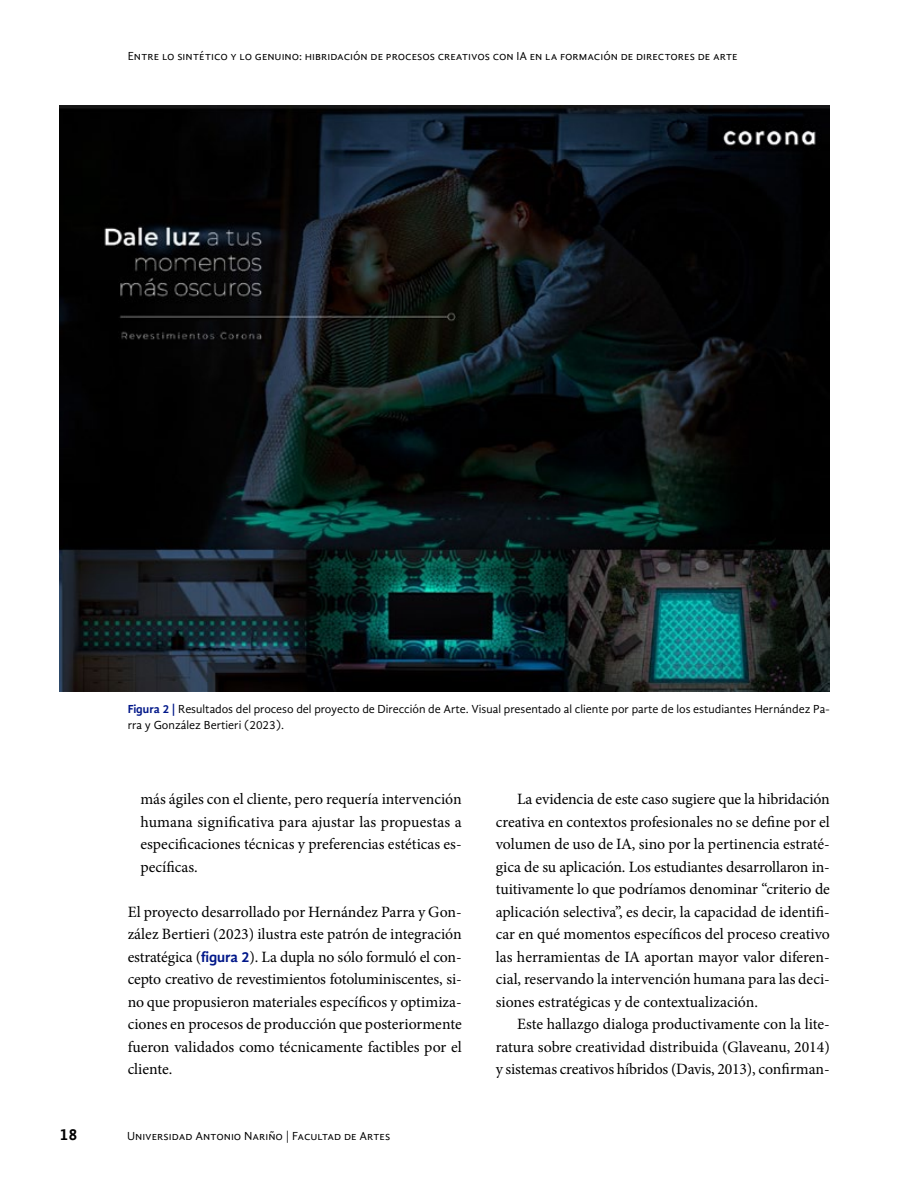
<style>
.page{position:relative;width:915px;height:1191px;background:#fff}
.page>*{position:absolute;margin:0;border:0;box-sizing:border-box;transform-origin:0 0}
.t1{font:700 16.5px "Gandhi Sans";color:#000}
.t2{font:15.75px/22.5px "Minion Pro";letter-spacing:-.005em;color:#000;text-align:justify}
.t3{font:12px/16.5px "Gandhi Sans";color:#000}
.s1{font-weight:700;color:#001789}
.s2{font-family:"Gandhi Sans";font-weight:700;font-size:15px;color:#001789}
</style>
<div class="page">
<img style="left:60px;top:106px;width:769px;height:585px">
<p class="t3" style="left:128px;top:47px;width:611px">Entre lo sintético y lo genuino: hibridación de procesos creativos con IA en la formación de directores de arte</p>
<p class="t3" style="left:128px;top:700px;width:703px"><span class="s1">Figura 2 |</span> Resultados del proceso del proyecto de Dirección de Arte. Visual presentado al cliente por parte de los estudiantes Hernández Pa&shy;rra y González Bertieri (2023).</p>
<p class="t2" style="left:140px;top:788px;width:323px">más ágiles con el cliente, pero requería intervención humana significativa para ajustar las propuestas a especificaciones técnicas y preferencias estéticas es&shy;pecíficas.</p>
<p class="t2" style="left:128px;top:900px;width:335px">El proyecto desarrollado por Hernández Parra y Gon&shy;zález Bertieri (2023) ilustra este patrón de integración estratégica (<span class="s2">figura 2</span>). La dupla no sólo formuló el con&shy;cepto creativo de revestimientos fotoluminiscentes, si&shy;no que propusieron materiales específicos y optimiza&shy;ciones en procesos de producción que posteriormente fueron validados como técnicamente factibles por el cliente.</p>
<p class="t1" style="left:60px;top:1125px;width:20px">18</p>
<p class="t3" style="left:127px;top:1128px;width:264px">Universidad Antonio Nariño | Facultad de Artes</p>
<p class="t2" style="left:495px;top:788px;width:335px;text-indent:21px">La evidencia de este caso sugiere que la hibridación creativa en contextos profesionales no se define por el volumen de uso de IA, sino por la pertinencia estraté&shy;gica de su aplicación. Los estudiantes desarrollaron in&shy;tuitivamente lo que podríamos denominar “criterio de aplicación selectiva”, es decir, la capacidad de identifi&shy;car en qué momentos específicos del proceso creativo las herramientas de IA aportan mayor valor diferen&shy;cial, reservando la intervención humana para las deci&shy;siones estratégicas y de contextualización.</p>
<p class="t2" style="left:495px;top:1013px;width:335px;text-indent:21px">Este hallazgo dialoga productivamente con la lite&shy;ratura sobre creatividad distribuida (Glaveanu, 2014) y sistemas creativos híbridos (Davis, 2013), confirman-</p>
</div>
